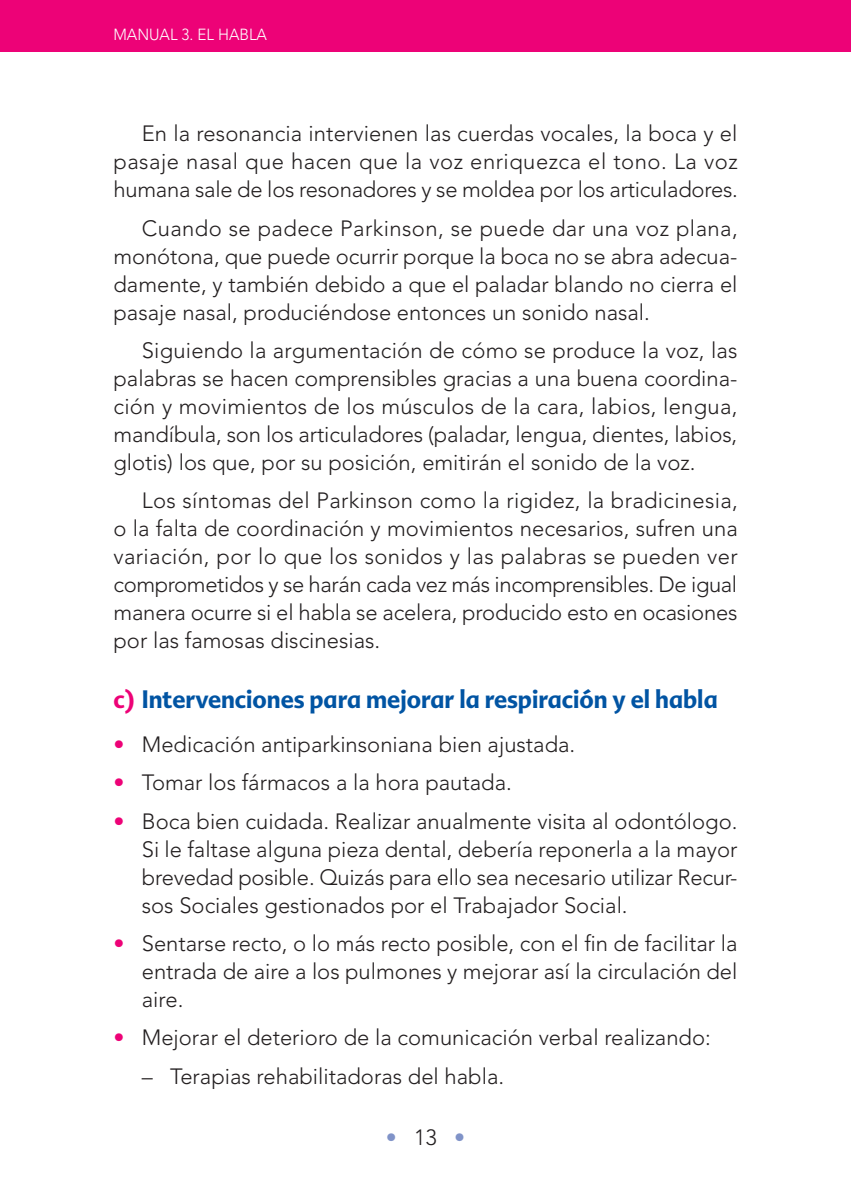
<style>
.page{position:relative;width:851px;height:1191px;background:#fff}
.page>*{position:absolute;margin:0;border:0;box-sizing:border-box;transform-origin:0 0}
.t1{font:700 24px "Advert";color:#0154a3;scale:.95 1}
.t2{font:300 22px/28px "Avenir LT Std";color:#231f20;text-align:justify}
.t3{font:300 22px "Avenir LT Std";color:#8093c8}
.t4{font:300 16px "Avenir LT Std";color:#fff;scale:.95 1}
.s1{color:#ed0277}
.s2{font-weight:500;color:#ed0277}
.s3{color:#231f20}
</style>
<div class="page">
<div style="left:0;top:0;width:850px;height:51px;background:#ed0277"></div>
<p class="t4" style="left:113px;top:26px;width:163px">MANUAL 3. EL HABLA</p>
<p class="t2" style="left:113px;top:120px;width:625px;text-indent:28px">En la resonancia intervienen las cuerdas vocales, la boca y el pasaje nasal que hacen que la voz enriquezca el tono. La voz humana sale de los resonadores y se moldea por los articuladores.</p>
<p class="t2" style="left:113px;top:214px;width:625px;text-indent:28px">Cuando se padece Parkinson, se puede dar una voz plana, monótona, que puede ocurrir porque la boca no se abra adecua&shy;damente, y también debido a que el paladar blando no cierra el pasaje nasal, produciéndose entonces un sonido nasal.</p>
<p class="t2" style="left:113px;top:336px;width:625px;text-indent:28px">Siguiendo la argumentación de cómo se produce la voz, las palabras se hacen comprensibles gracias a una buena coordina&shy;ción y movimientos de los músculos de la cara, labios, lengua, mandíbula, son los articuladores (paladar, lengua, dientes, labios, glotis) los que, por su posición, emitirán el sonido de la voz.</p>
<p class="t2" style="left:113px;top:487px;width:626px;text-indent:28px">Los síntomas del Parkinson como la rigidez, la bradicinesia, o la falta de coordinación y movimientos necesarios, sufren una variación, por lo que los sonidos y las palabras se pueden ver comprometidos y se harán cada vez más incomprensibles. De igual manera ocurre si el habla se acelera, producido esto en ocasiones por las famosas discinesias.</p>
<p class="t1" style="left:113px;top:684px;width:637px"><span class="s1">c)</span> Intervenciones para mejorar la respiración y el habla</p>
<p class="t2" style="left:113px;top:730px;width:463px"><span class="s2">•</span> Medicación antiparkinsoniana bien ajustada.</p>
<p class="t2" style="left:113px;top:769px;width:400px"><span class="s2">•</span> Tomar los fármacos a la hora pautada.</p>
<p class="t2" style="left:142px;top:807px;width:597px;text-indent:-28px"><span class="s2">•</span> Boca bien cuidada. Realizar anualmente visita al odontólogo.<br>Si le faltase alguna pieza dental, debería reponerla a la mayor brevedad posible. Quizás para ello sea necesario utilizar Recur&shy;sos Sociales gestionados por el Trabajador Social.</p>
<p class="t2" style="left:142px;top:929px;width:597px;text-indent:-28px"><span class="s2">•</span> Sentarse recto, o lo más recto posible, con el fin de facilitar la entrada de aire a los pulmones y mejorar así la circulación del aire.</p>
<p class="t2" style="left:113px;top:1023px;width:598px"><span class="s2">•</span> Mejorar el deterioro de la comunicación verbal realizando:</p>
<p class="t2" style="left:142px;top:1063px;width:364px">– Terapias rehabilitadoras del habla.</p>
<p class="t3" style="left:386px;top:1124px;width:81px">• <span class="s3">13</span> •</p>
</div>
